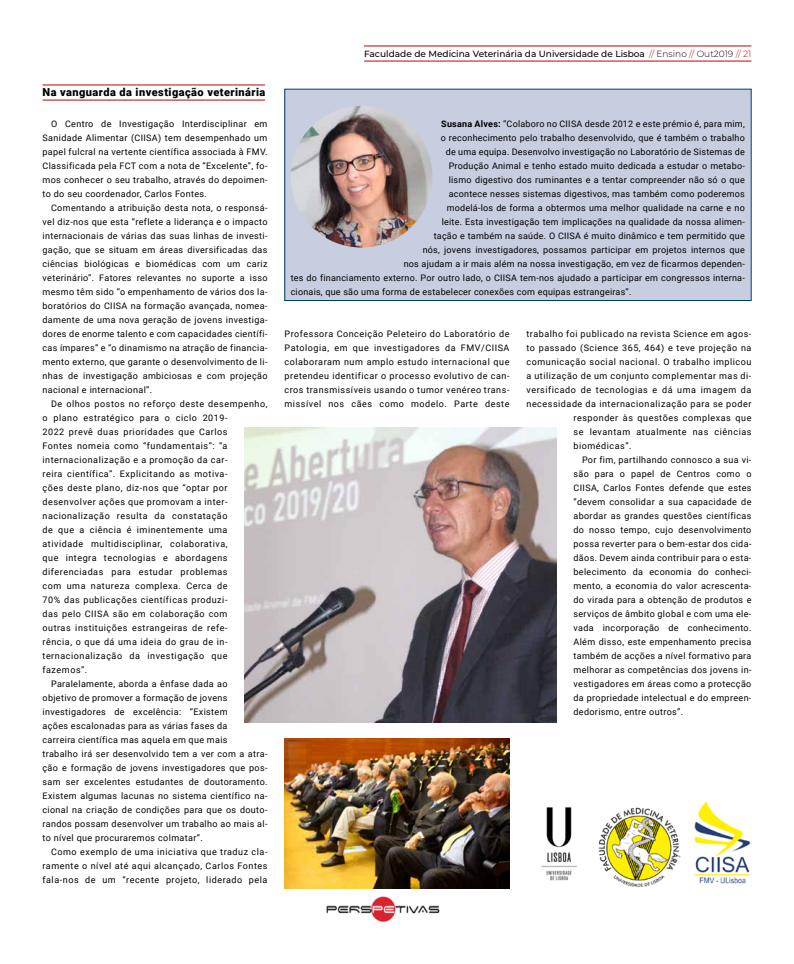
<style>
.page{position:relative;width:794px;height:964px;background:#fff}
.page>*{position:absolute;margin:0;border:0;box-sizing:border-box;transform-origin:0 0}
.t1{font:900 11px "Roboto";letter-spacing:.04em;color:#000}
.t2{font:9px/14px "Roboto";letter-spacing:.04em;color:#000;text-align:justify}
.t3{font:9px "Roboto";letter-spacing:.06em;color:#000}
.t4{font:500 9px "Montserrat";color:#000}
.s1{font-weight:300;color:#c00304}
.s2{font-weight:300}
.s3{font-weight:700}
</style>
<div class="page">
<hr style="left:364px;top:61px;width:387px;height:1px;background:#c00304">
<hr style="left:364px;top:46px;width:387px;height:1px;background:#c00304">
<img style="left:326px;top:897px;width:114px;height:24px">
<div style="left:285px;top:89px;width:466px;height:211px;background:#c7cedf"></div>
<div style="left:284px;top:89px;width:467px;height:212px;border:1px solid #003d6f"></div>
<img style="left:244px;top:427px;width:312px;height:295px">
<img style="left:284px;top:738px;width:225px;height:151px">
<hr style="left:43px;top:100px;width:222px;height:1px;background:#c00304">
<hr style="left:43px;top:85px;width:222px;height:1px;background:#c00304">
<img style="left:694px;top:801px;width:57px;height:83px">
<img style="left:598px;top:807px;width:82px;height:81px">
<img style="left:541px;top:807px;width:36px;height:74px">
<img style="left:291px;top:106px;width:141px;height:142px;border-radius:71px">
<p class="t1" style="left:43px;top:84px;width:224px">Na vanguarda da investigação veterinária</p>
<p class="t2" style="left:43px;top:116px;width:226px;text-indent:9px">O Centro de Investigação Interdisciplinar em Sanidade Alimentar (CIISA) tem desempenhado um papel fulcral na vertente científica associada à FMV.<br>Classificada pela FCT com a nota de “Excelente”, fo&shy;mos conhecer o seu trabalho, através do depoimen&shy;to do seu coordenador, Carlos Fontes.</p>
<p class="t2" style="left:43px;top:200px;width:226px;text-indent:9px">Comentando a atribuição desta nota, o responsá&shy;vel diz-nos que esta “reflete a liderança e o impacto internacionais de várias das suas linhas de investi&shy;gação, que se situam em áreas diversificadas das ciências biológicas e biomédicas com um cariz veterinário”. Fatores relevantes no suporte a isso mesmo têm sido “o empenhamento de vários dos la&shy;boratórios do CIISA na formação avançada, nomea&shy;damente de uma nova geração de jovens investiga&shy;dores de enorme talento e com capacidades científi&shy;cas ímpares” e “o dinamismo na atração de financia&shy;mento externo, que garante o desenvolvimento de li&shy;nhas de investigação ambiciosas e com projeção nacional e internacional”.</p>
<p class="t3" style="left:51px;top:397px;width:218px">De olhos postos no reforço deste desempenho,</p>
<p class="t3" style="left:43px;top:411px;width:186px">o plano estratégico para o ciclo 2019-</p>
<p class="t3" style="left:43px;top:425px;width:186px">2022 prevê duas prioridades que Carlos</p>
<p class="t3" style="left:43px;top:439px;width:186px">Fontes nomeia como “fundamentais”: “a</p>
<p class="t3" style="left:43px;top:453px;width:186px">internacionalização e a promoção da car-</p>
<p class="t3" style="left:43px;top:467px;width:186px">reira científica”. Explicitando as motiva-</p>
<p class="t3" style="left:43px;top:481px;width:186px">ções deste plano, diz-nos que “optar por</p>
<p class="t3" style="left:43px;top:495px;width:186px">desenvolver ações que promovam a inter-</p>
<p class="t3" style="left:43px;top:509px;width:186px">nacionalização resulta da constatação</p>
<p class="t3" style="left:43px;top:523px;width:186px">de que a ciência é iminentemente uma</p>
<p class="t3" style="left:43px;top:537px;width:186px">atividade multidisciplinar, colaborativa,</p>
<p class="t3" style="left:43px;top:551px;width:186px">que integra tecnologias e abordagens</p>
<p class="t3" style="left:43px;top:565px;width:186px">diferenciadas para estudar problemas</p>
<p class="t3" style="left:43px;top:579px;width:186px">com uma natureza complexa. Cerca de</p>
<p class="t3" style="left:43px;top:593px;width:186px">70% das publicações científicas produzi-</p>
<p class="t3" style="left:43px;top:607px;width:186px">das pelo CIISA são em colaboração com</p>
<p class="t3" style="left:43px;top:621px;width:186px">outras instituições estrangeiras de refe-</p>
<p class="t3" style="left:43px;top:635px;width:186px">rência, o que dá uma ideia do grau de in-</p>
<p class="t3" style="left:43px;top:649px;width:186px">ternacionalização da investigação que</p>
<p class="t3" style="left:43px;top:663px;width:46px">fazemos”.</p>
<p class="t2" style="left:51px;top:676px;width:178px">Paralelamente, aborda a ênfase dada ao</p>
<p class="t2" style="left:43px;top:690px;width:186px">objetivo de promover a formação de jovens</p>
<p class="t2" style="left:43px;top:704px;width:186px">investigadores de excelência: “Existem</p>
<p class="t2" style="left:43px;top:718px;width:186px">ações escalonadas para as várias fases da</p>
<p class="t2" style="left:43px;top:732px;width:186px">carreira científica mas aquela em que mais</p>
<p class="t2" style="left:43px;top:746px;width:226px">trabalho irá ser desenvolvido tem a ver com a atra-</p>
<p class="t2" style="left:43px;top:760px;width:226px">ção e formação de jovens investigadores que pos-</p>
<p class="t2" style="left:43px;top:774px;width:226px">sam ser excelentes estudantes de doutoramento.</p>
<p class="t2" style="left:43px;top:788px;width:226px">Existem algumas lacunas no sistema científico na-</p>
<p class="t2" style="left:43px;top:802px;width:226px">cional na criação de condições para que os douto-</p>
<p class="t2" style="left:43px;top:816px;width:226px">randos possam desenvolver um trabalho ao mais al-</p>
<p class="t2" style="left:43px;top:830px;width:162px">to nível que procuraremos colmatar”.</p>
<p class="t3" style="left:51px;top:845px;width:218px">Como exemplo de uma iniciativa que traduz cla-</p>
<p class="t3" style="left:43px;top:859px;width:226px">ramente o nível até aqui alcançado, Carlos Fontes</p>
<p class="t3" style="left:43px;top:873px;width:226px">fala-nos de um “recente projeto, liderado pela</p>
<p class="t4" style="left:364px;top:48px;width:389px">Faculdade de Medicina Veterinária da Universidade de Lisboa <span class="s1">//</span> <span class="s2">Ensino</span> <span class="s1">//</span> <span class="s2">Out2019</span> <span class="s1">// 21</span></p>
<p class="t2" style="left:441px;top:116px;width:305px"><span class="s3">Susana Alves:</span> “Colaboro no CIISA desde 2012 e este prémio é, para mim,</p>
<p class="t2" style="left:441px;top:130px;width:306px">o reconhecimento pelo trabalho desenvolvido, que é também o trabalho</p>
<p class="t2" style="left:446px;top:144px;width:301px">de uma equipa. Desenvolvo investigação no Laboratório de Sistemas de</p>
<p class="t2" style="left:449px;top:158px;width:298px">Produção Animal e tenho estado muito dedicada a estudar o metabo-</p>
<p class="t2" style="left:449px;top:172px;width:298px">lismo digestivo dos ruminantes e a tentar compreender não só o que</p>
<p class="t2" style="left:449px;top:186px;width:298px">acontece nesses sistemas digestivos, mas também como poderemos</p>
<p class="t2" style="left:447px;top:200px;width:299px">modelá-los de forma a obtermos uma melhor qualidade na carne e no</p>
<p class="t2" style="left:442px;top:214px;width:305px">leite. Esta investigação tem implicações na qualidade da nossa alimen-</p>
<p class="t2" style="left:434px;top:228px;width:312px">tação e também na saúde. O CIISA é muito dinâmico e tem permitido que</p>
<p class="t2" style="left:423px;top:242px;width:324px">nós, jovens investigadores, possamos participar em projetos internos que</p>
<p class="t2" style="left:404px;top:256px;width:343px">nos ajudam a ir mais além na nossa investigação, em vez de ficarmos dependen-</p>
<p class="t2" style="left:291px;top:270px;width:456px">tes do financiamento externo. Por outro lado, o CIISA tem-nos ajudado a participar em congressos interna-</p>
<p class="t2" style="left:291px;top:284px;width:342px">cionais, que são uma forma de estabelecer conexões com equipas estrangeiras”.</p>
<p class="t2" style="left:284px;top:326px;width:226px">Professora Conceição Peleteiro do Laboratório de Patologia, em que investigadores da FMV/CIISA colaboraram num amplo estudo internacional que pretendeu identificar o processo evolutivo de can&shy;cros transmissíveis usando o tumor venéreo trans&shy;missível nos cães como modelo. Parte deste</p>
<p class="t3" style="left:526px;top:327px;width:226px">trabalho foi publicado na revista Science em agos-</p>
<p class="t3" style="left:526px;top:341px;width:226px">to passado (Science 365, 464) e teve projeção na</p>
<p class="t3" style="left:526px;top:355px;width:226px">comunicação social nacional. O trabalho implicou</p>
<p class="t3" style="left:526px;top:369px;width:226px">a utilização de um conjunto complementar mas di-</p>
<p class="t3" style="left:526px;top:383px;width:226px">versificado de tecnologias e dá uma imagem da</p>
<p class="t3" style="left:526px;top:397px;width:226px">necessidade da internacionalização para se poder</p>
<p class="t3" style="left:573px;top:411px;width:179px">responder às questões complexas que</p>
<p class="t3" style="left:573px;top:425px;width:179px">se levantam atualmente nas ciências</p>
<p class="t3" style="left:573px;top:439px;width:60px">biomédicas”.</p>
<p class="t2" style="left:582px;top:452px;width:171px">Por fim, partilhando connosco a sua vi-</p>
<p class="t2" style="left:573px;top:466px;width:179px">são para o papel de Centros como o</p>
<p class="t2" style="left:573px;top:480px;width:179px">CIISA, Carlos Fontes defende que estes</p>
<p class="t2" style="left:573px;top:494px;width:179px">“devem consolidar a sua capacidade de</p>
<p class="t2" style="left:573px;top:508px;width:179px">abordar as grandes questões científicas</p>
<p class="t2" style="left:573px;top:522px;width:179px">do nosso tempo, cujo desenvolvimento</p>
<p class="t2" style="left:573px;top:536px;width:179px">possa reverter para o bem-estar dos cida-</p>
<p class="t2" style="left:573px;top:550px;width:179px">dãos. Devem ainda contribuir para o esta-</p>
<p class="t2" style="left:573px;top:564px;width:179px">belecimento da economia do conheci-</p>
<p class="t2" style="left:573px;top:578px;width:179px">mento, a economia do valor acrescenta-</p>
<p class="t2" style="left:573px;top:592px;width:179px">do virada para a obtenção de produtos e</p>
<p class="t2" style="left:573px;top:606px;width:179px">serviços de âmbito global e com uma ele-</p>
<p class="t2" style="left:573px;top:620px;width:179px">vada incorporação de conhecimento.</p>
<p class="t2" style="left:573px;top:634px;width:179px">Além disso, este empenhamento precisa</p>
<p class="t2" style="left:573px;top:648px;width:179px">também de acções a nível formativo para</p>
<p class="t2" style="left:573px;top:662px;width:179px">melhorar as competências dos jovens in-</p>
<p class="t2" style="left:573px;top:676px;width:179px">vestigadores em áreas como a protecção</p>
<p class="t2" style="left:573px;top:690px;width:179px">da propriedade intelectual e do empreen-</p>
<p class="t2" style="left:573px;top:704px;width:111px">dedorismo, entre outros”.</p>
</div>
